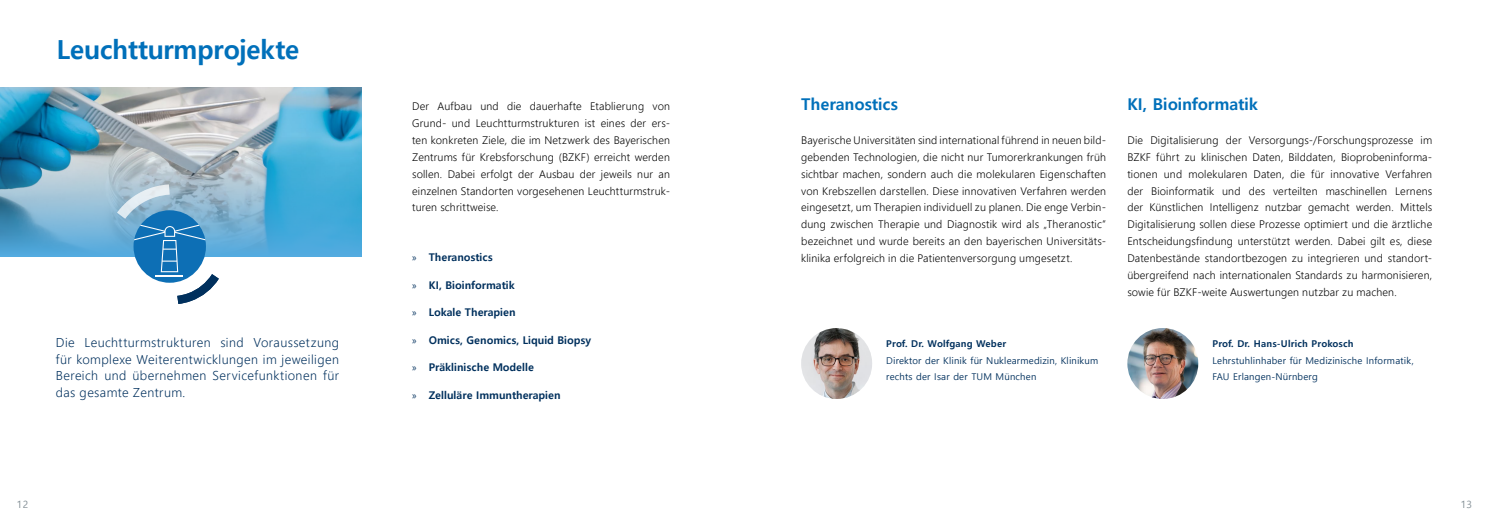
<style>
.page{position:relative;width:1489px;height:525px;background:#fff}
.page>*{position:absolute;margin:0;border:0;box-sizing:border-box;transform-origin:0 0}
.t1{font:700 26.25px "Malgun Gothic";letter-spacing:-.015em;color:#0070ba}
.t2{font:700 16.25px "Malgun Gothic";color:#0070ba}
.t3{font:300 12.5px/16.9px "Malgun Gothic";letter-spacing:.035em;color:#00305d;text-align:justify}
.t4{font:300 10.62px/16.9px "Malgun Gothic";letter-spacing:.015em;color:#000;text-align:justify}
.t5{font:700 10.62px "Malgun Gothic";letter-spacing:.005em;color:#00305d}
.t6{font:10px "Malgun Gothic";color:#7e8a91}
.t7{font:9.38px/16.9px "Malgun Gothic";letter-spacing:.02em;color:#00305d}
.t8{font:700 9.38px "Malgun Gothic";letter-spacing:.02em;color:#00305d}
.s1{font-family:"Myriad Pro";font-weight:400}
</style>
<div class="page">
<img style="left:0;top:88px;width:361px;height:42px">
<svg style="left:0;top:130px;width:361px;height:127px;background:#6aaccb"></svg>
<svg style="left:107px;top:178px;width:120px;height:126px"></svg>
<img style="left:801px;top:328px;width:71px;height:71px;border-radius:35px">
<img style="left:1127px;top:328px;width:71px;height:71px;border-radius:35px">
<h1 class="t1" style="left:57px;top:34px;width:244px">Leuchtturmprojekte</h1>
<p class="t3" style="left:56px;top:333px;width:285px">Die Leuchtturmstrukturen sind Voraussetzung für komplexe Weiterentwicklungen im jeweiligen Bereich und übernehmen Servicefunktionen für das gesamte Zentrum.</p>
<p class="t4" style="left:412px;top:98px;width:259px">Der Aufbau und die dauerhafte Etablierung von Grund- und Leuchtturmstrukturen ist eines der ers&shy;ten konkreten Ziele, die im Netzwerk des Bayerischen Zentrums für Krebsforschung (BZKF) erreicht werden sollen. Dabei erfolgt der Ausbau der jeweils nur an einzelnen Standorten vorgesehenen Leuchtturmstruk&shy;turen schrittweise.</p>
<p class="t5" style="left:412px;top:251px;width:82px"><span class="s1">»</span> Theranostics</p>
<p class="t5" style="left:412px;top:278px;width:104px"><span class="s1">»</span> KI, Bioinformatik</p>
<p class="t5" style="left:412px;top:306px;width:105px"><span class="s1">»</span> Lokale Therapien</p>
<p class="t5" style="left:412px;top:333px;width:181px"><span class="s1">»</span> Omics, Genomics, Liquid Biopsy</p>
<p class="t5" style="left:412px;top:361px;width:123px"><span class="s1">»</span> Präklinische Modelle</p>
<p class="t5" style="left:412px;top:388px;width:150px"><span class="s1">»</span> Zelluläre Immuntherapien</p>
<h2 class="t2" style="left:801px;top:94px;width:98px">Theranostics</h2>
<p class="t4" style="left:801px;top:132px;width:306px">Bayerische Universitäten sind international führend in neuen bild&shy;gebenden Technologien, die nicht nur Tumorerkrankungen früh sichtbar machen, sondern auch die molekularen Eigenschaften von Krebszellen darstellen. Diese innovativen Verfahren werden eingesetzt, um Therapien individuell zu planen. Die enge Verbin&shy;dung zwischen Therapie und Diagnostik wird als „Theranostic“ bezeichnet und wurde bereits an den bayerischen Universitäts&shy;klinika erfolgreich in die Patientenversorgung umgesetzt.</p>
<p class="t8" style="left:886px;top:337px;width:121px">Prof. Dr. Wolfgang Weber</p>
<p class="t7" style="left:886px;top:352px;width:213px">Direktor der Klinik für Nuklearmedizin, Klinikum rechts der Isar der TUM München</p>
<h2 class="t2" style="left:1127px;top:94px;width:132px">KI, Bioinformatik</h2>
<p class="t4" style="left:1127px;top:132px;width:306px">Die Digitalisierung der Versorgungs-/Forschungsprozesse im BZKF führt zu klinischen Daten, Bilddaten, Bioprobeninforma&shy;tionen und molekularen Daten, die für innovative Verfahren der Bioinformatik und des verteilten maschinellen Lernens der Künstlichen Intelligenz nutzbar gemacht werden. Mittels Digitalisierung sollen diese Prozesse optimiert und die ärztliche Entscheidungsfindung unterstützt werden. Dabei gilt es, diese Datenbestände standortbezogen zu integrieren und standort&shy;übergreifend nach internationalen Standards zu harmonisieren, sowie für BZKF-weite Auswertungen nutzbar zu machen.</p>
<p class="t8" style="left:1212px;top:337px;width:143px">Prof. Dr. Hans-Ulrich Prokosch</p>
<p class="t7" style="left:1212px;top:352px;width:203px">Lehrstuhlinhaber für Medizinische Informatik,<br>FAU Erlangen-Nürnberg</p>
<p class="t6" style="left:17px;top:498px;width:13px">12</p>
<p class="t6" style="left:1460px;top:498px;width:13px">13</p>
</div>
